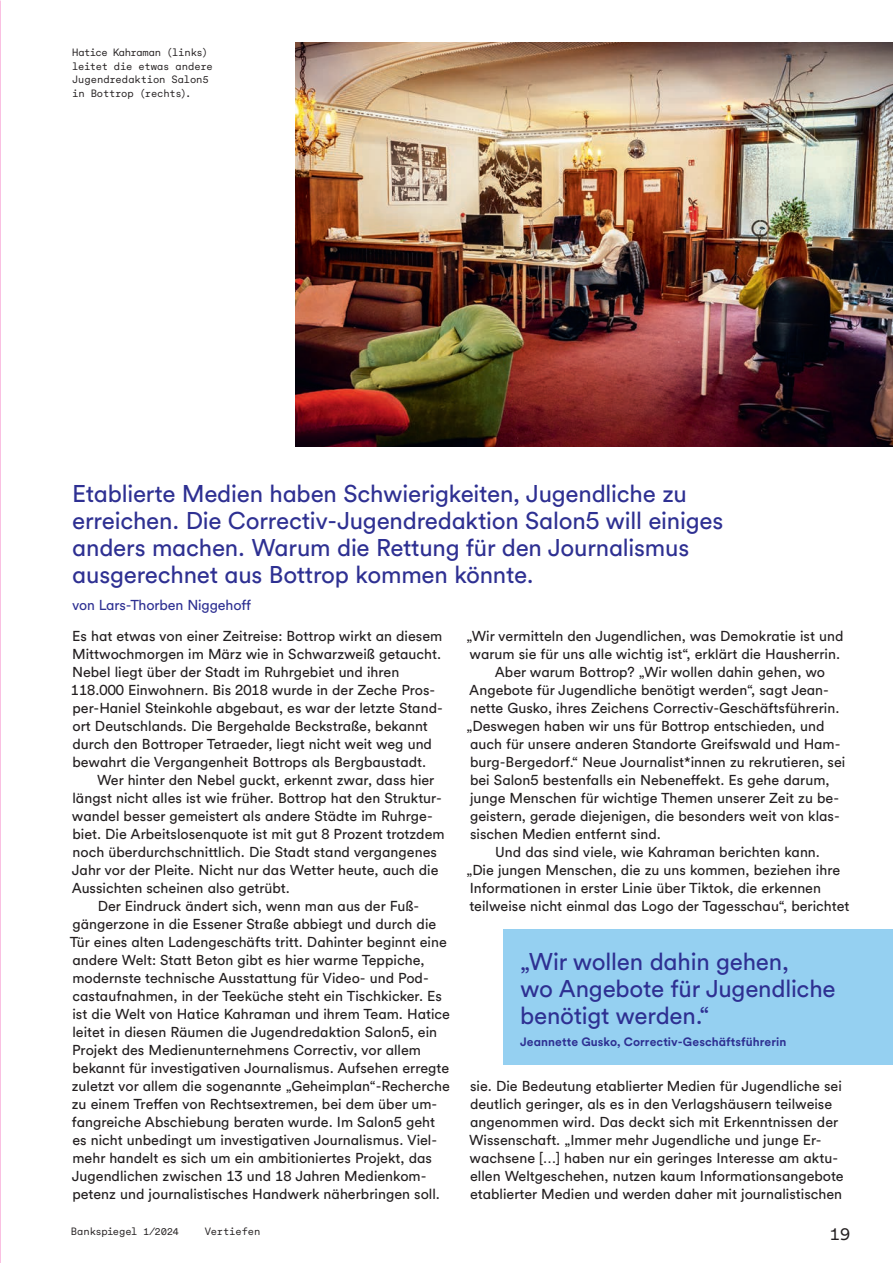
<style>
.page{position:relative;width:893px;height:1263px;background:#fff}
.page>*{position:absolute;margin:0;border:0;box-sizing:border-box;transform-origin:0 0}
.t1{font:24px/27px "GLS Circular";letter-spacing:-.01em;color:#2e3092}
.t2{font:18px "GLS Circular Mono";color:#231f20}
.t3{font:14.25px/18px "GLS Circular";color:#231f20}
.t4{font:14.25px "GLS Circular";letter-spacing:-.01em;color:#2e3092}
.t5{font:700 12px "GLS Circular";letter-spacing:.005em;color:#2e3092}
.t6{font:10.5px/13.5px "GLS Circular Mono";letter-spacing:-.02em;color:#231f20}
</style>
<div class="page">
<img style="left:0;top:0;width:1px;height:1263px">
<div style="left:503px;top:929px;width:390px;height:135px;background:#95d0f1"></div>
<img style="left:296px;top:43px;width:597px;height:404px">
<p class="t6" style="left:72px;top:45px;width:142px">Hatice Kahraman (links) leitet die etwas andere<br>Jugendredaktion Salon5 in Bottrop (rechts).</p>
<h1 class="t1" style="left:72px;top:479px;width:652px">Etablierte Medien haben Schwierigkeiten, Jugendliche zu erreichen. Die Correctiv-Jugendredaktion Salon5 will einiges anders machen. Warum die Rettung für den Journalismus ausgerechnet aus Bottrop kommen könnte.</h1>
<p class="t4" style="left:72px;top:595px;width:180px">von Lars-Thorben Niggehoff</p>
<p class="t3" style="left:71px;top:626px;width:373px">Es hat etwas von einer Zeitreise: Bottrop wirkt an diesem Mittwochmorgen im März wie in Schwarzweiß getaucht.<br>Nebel liegt über der Stadt im Ruhrgebiet und ihren 118.000 Einwohnern. Bis 2018 wurde in der Zeche Pros&shy;per-Haniel Steinkohle abgebaut, es war der letzte Stand&shy;ort Deutschlands. Die Bergehalde Beckstraße, bekannt durch den Bottroper Tetraeder, liegt nicht weit weg und bewahrt die Vergangenheit Bottrops als Bergbaustadt.</p>
<p class="t3" style="left:97px;top:770px;width:339px">Wer hinter den Nebel guckt, erkennt zwar, dass hier</p>
<p class="t3" style="left:72px;top:788px;width:371px">längst nicht alles ist wie früher. Bottrop hat den Struktur-</p>
<p class="t3" style="left:72px;top:806px;width:362px">wandel besser gemeistert als andere Städte im Ruhrge-</p>
<p class="t3" style="left:72px;top:824px;width:374px">biet. Die Arbeitslosenquote ist mit gut 8 Prozent trotzdem</p>
<p class="t3" style="left:72px;top:842px;width:366px">noch überdurchschnittlich. Die Stadt stand vergangenes</p>
<p class="t3" style="left:72px;top:860px;width:368px">Jahr vor der Pleite. Nicht nur das Wetter heute, auch die</p>
<p class="t3" style="left:72px;top:878px;width:220px">Aussichten scheinen also getrübt.</p>
<p class="t3" style="left:98px;top:896px;width:323px">Der Eindruck ändert sich, wenn man aus der Fuß-</p>
<p class="t3" style="left:72px;top:914px;width:365px">gängerzone in die Essener Straße abbiegt und durch die</p>
<p class="t3" style="left:70px;top:932px;width:378px">Tür eines alten Ladengeschäfts tritt. Dahinter beginnt eine</p>
<p class="t3" style="left:72px;top:950px;width:354px">andere Welt: Statt Beton gibt es hier warme Teppiche,</p>
<p class="t3" style="left:72px;top:968px;width:358px">modernste technische Ausstattung für Video- und Pod-</p>
<p class="t3" style="left:72px;top:986px;width:371px">castaufnahmen, in der Teeküche steht ein Tischkicker. Es</p>
<p class="t3" style="left:72px;top:1004px;width:379px">ist die Welt von Hatice Kahraman und ihrem Team. Hatice</p>
<p class="t3" style="left:72px;top:1022px;width:366px">leitet in diesen Räumen die Jugendredaktion Salon5, ein</p>
<p class="t3" style="left:72px;top:1040px;width:350px">Projekt des Medienunternehmens Correctiv, vor allem</p>
<p class="t3" style="left:72px;top:1058px;width:378px">bekannt für investigativen Journalismus. Aufsehen erregte</p>
<p class="t3" style="left:72px;top:1076px;width:380px">zuletzt vor allem die sogenannte „Geheimplan“-Recherche</p>
<p class="t3" style="left:72px;top:1094px;width:367px">zu einem Treffen von Rechtsextremen, bei dem über um-</p>
<p class="t3" style="left:72px;top:1112px;width:365px">fangreiche Abschiebung beraten wurde. Im Salon5 geht</p>
<p class="t3" style="left:72px;top:1130px;width:366px">es nicht unbedingt um investigativen Journalismus. Viel-</p>
<p class="t3" style="left:72px;top:1148px;width:361px">mehr handelt es sich um ein ambitioniertes Projekt, das</p>
<p class="t3" style="left:72px;top:1166px;width:356px">Jugendlichen zwischen 13 und 18 Jahren Medienkom-</p>
<p class="t3" style="left:72px;top:1184px;width:369px">petenz und journalistisches Handwerk näherbringen soll.</p>
<p class="t3" style="left:466px;top:626px;width:379px">„Wir vermitteln den Jugendlichen, was Demokratie ist und</p>
<p class="t3" style="left:469px;top:644px;width:372px">warum sie für uns alle wichtig ist“, erklärt die Hausherrin.</p>
<p class="t3" style="left:495px;top:662px;width:332px">Aber warum Bottrop? „Wir wollen dahin gehen, wo</p>
<p class="t3" style="left:469px;top:680px;width:361px">Angebote für Jugendliche benötigt werden“, sagt Jean-</p>
<p class="t3" style="left:470px;top:698px;width:371px">nette Gusko, ihres Zeichens Correctiv-Geschäftsführerin.</p>
<p class="t3" style="left:466px;top:716px;width:360px">„Deswegen haben wir uns für Bottrop entschieden, und</p>
<p class="t3" style="left:470px;top:734px;width:372px">auch für unsere anderen Standorte Greifswald und Ham-</p>
<p class="t3" style="left:470px;top:752px;width:377px">burg-Bergedorf.“ Neue Journalist*innen zu rekrutieren, sei</p>
<p class="t3" style="left:470px;top:770px;width:361px">bei Salon5 bestenfalls ein Nebeneffekt. Es gehe darum,</p>
<p class="t3" style="left:470px;top:788px;width:371px">junge Menschen für wichtige Themen unserer Zeit zu be-</p>
<p class="t3" style="left:470px;top:806px;width:371px">geistern, gerade diejenigen, die besonders weit von klas-</p>
<p class="t3" style="left:470px;top:824px;width:192px">sischen Medien entfernt sind.</p>
<p class="t3" style="left:495px;top:842px;width:326px">Und das sind viele, wie Kahraman berichten kann.</p>
<p class="t3" style="left:466px;top:860px;width:375px">„Die jungen Menschen, die zu uns kommen, beziehen ihre</p>
<p class="t3" style="left:470px;top:878px;width:353px">Informationen in erster Linie über Tiktok, die erkennen</p>
<p class="t3" style="left:469px;top:896px;width:381px">teilweise nicht einmal das Logo der Tagesschau“, berichtet</p>
<h1 class="t1" style="left:520px;top:947px;width:317px">„Wir wollen dahin gehen,<br>wo Angebote für Jugendliche benötigt werden.“</h1>
<p class="t5" style="left:520px;top:1034px;width:268px">Jeannette Gusko, Correctiv-Geschäftsführerin</p>
<p class="t3" style="left:469px;top:1076px;width:376px">sie. Die Bedeutung etablierter Medien für Jugendliche sei deutlich geringer, als es in den Verlagshäusern teilweise angenommen wird. Das deckt sich mit Erkenntnissen der Wissenschaft. „Immer mehr Jugendliche und junge Er&shy;wachsene […] haben nur ein geringes Interesse am aktu&shy;ellen Weltgeschehen, nutzen kaum Informationsangebote etablierter Medien und werden daher mit journalistischen</p>
<p class="t6" style="left:71px;top:1224px;width:110px">Bankspiegel 1/2024</p>
<p class="t6" style="left:205px;top:1224px;width:57px">Vertiefen</p>
<p class="t2" style="left:829px;top:1221px;width:22px">19</p>
</div>
